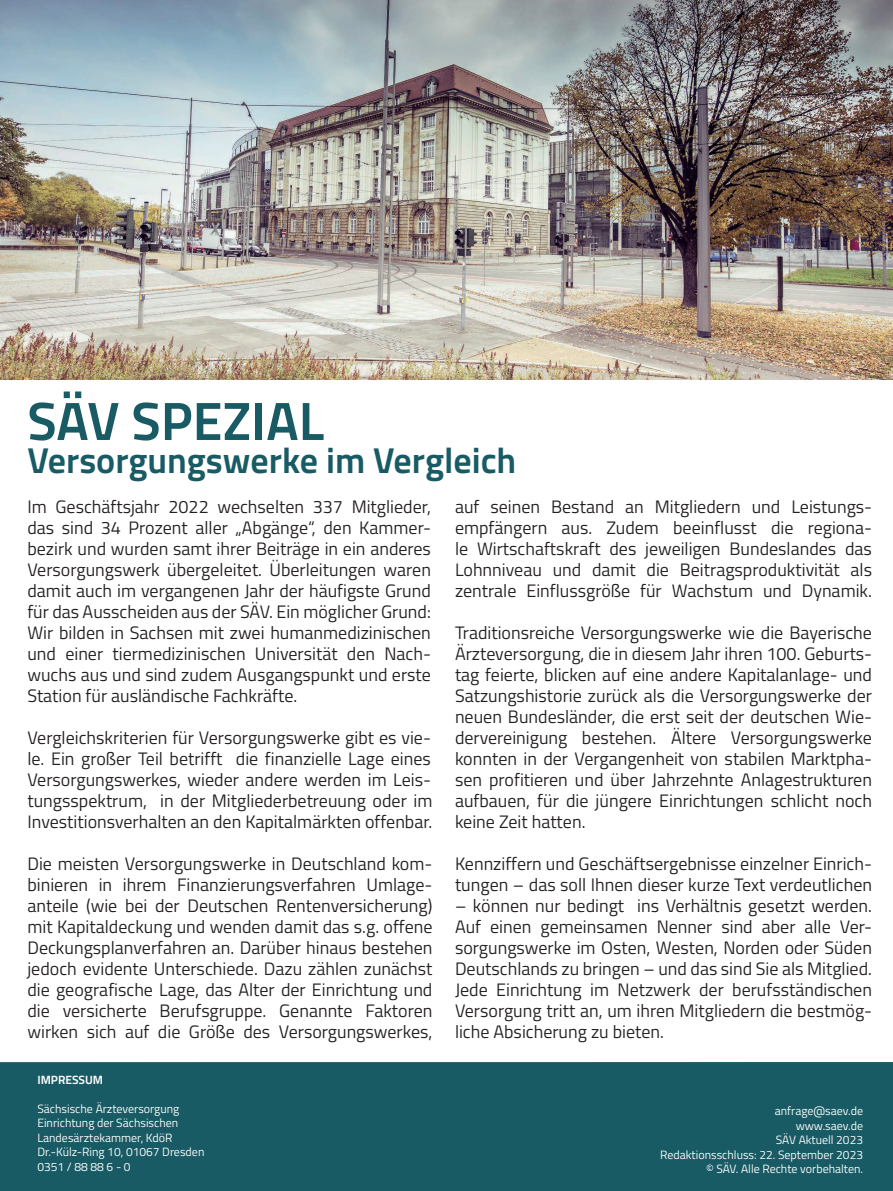
<style>
.page{position:relative;width:893px;height:1191px;background:#fff}
.page>*{position:absolute;margin:0;border:0;box-sizing:border-box;transform-origin:0 0}
.t1{font:700 54px "Titillium Text";color:#195b64}
.t2{font:700 36px "Titillium Text";color:#195b64}
.t3{font:18px/21px "Titillium Text";color:#231f20;text-align:justify}
.t4{font:12px/14.4px "Titillium Text";color:#fff;text-align:right}
.t5{font:700 12px "Titillium Text";color:#fff}
</style>
<div class="page">
<div style="left:0;top:1062px;width:893px;height:129px;background:#195b64"></div>
<img style="left:0;top:0;width:893px;height:380px">
<h1 class="t1" style="left:27px;top:380px;width:298px">SÄV SPEZIAL</h1>
<h2 class="t2" style="left:27px;top:433px;width:490px">Versorgungswerke im Vergleich</h2>
<p class="t3" style="left:27px;top:495px;width:405px">Im Geschäftsjahr 2022 wechselten 337 Mitglieder, das sind 34 Prozent aller „Abgänge“, den Kammer&shy;bezirk und wurden samt ihrer Beiträge in ein anderes Versorgungswerk übergeleitet. Überleitungen waren damit auch im vergangenen Jahr der häufigste Grund für das Ausscheiden aus der SÄV. Ein möglicher Grund:<br>Wir bilden in Sachsen mit zwei humanmedizinischen und einer tiermedizinischen Universität den Nach&shy;wuchs aus und sind zudem Ausgangspunkt und erste Station für ausländische Fachkräfte.</p>
<p class="t3" style="left:27px;top:726px;width:406px">Vergleichskriterien für Versorgungswerke gibt es vie&shy;le. Ein großer Teil betrifft die finanzielle Lage eines Versorgungswerkes, wieder andere werden im Leis&shy;tungsspektrum, in der Mitgliederbetreuung oder im Investitionsverhalten an den Kapitalmärkten offenbar.</p>
<p class="t3" style="left:27px;top:852px;width:407px">Die meisten Versorgungswerke in Deutschland kom&shy;binieren in ihrem Finanzierungsverfahren Umlage&shy;anteile (wie bei der Deutschen Rentenversicherung) mit Kapitaldeckung und wenden damit das s.g. offene Deckungsplanverfahren an. Darüber hinaus bestehen jedoch evidente Unterschiede. Dazu zählen zunächst die geografische Lage, das Alter der Einrichtung und die versicherte Berufsgruppe. Genannte Faktoren wirken sich auf die Größe des Versorgungswerkes,</p>
<p class="t5" style="left:37px;top:1070px;width:67px">IMPRESSUM</p>
<p class="t4" style="left:37px;top:1101px;width:169px;text-align:left">Sächsische Ärzteversorgung<br>Einrichtung der Sächsischen<br>Landesärztekammer, KdöR<br>Dr.-Külz-Ring 10, 01067 Dresden<br>0351 / 88 88 6 - 0</p>
<p class="t3" style="left:455px;top:495px;width:419px">auf seinen Bestand an Mitgliedern und Leistungs&shy;empfängern aus. Zudem beeinflusst die regiona&shy;le Wirtschaftskraft des jeweiligen Bundeslandes das Lohnniveau und damit die Beitragsproduktivität als zentrale Einflussgröße für Wachstum und Dynamik.</p>
<p class="t3" style="left:455px;top:621px;width:419px">Traditionsreiche Versorgungswerke wie die Bayerische Ärzteversorgung, die in diesem Jahr ihren 100. Geburts&shy;tag feierte, blicken auf eine andere Kapitalanlage- und Satzungshistorie zurück als die Versorgungswerke der neuen Bundesländer, die erst seit der deutschen Wie&shy;dervereinigung bestehen. Ältere Versorgungswerke konnten in der Vergangenheit von stabilen Marktpha&shy;sen profitieren und über Jahrzehnte Anlagestrukturen aufbauen, für die jüngere Einrichtungen schlicht noch keine Zeit hatten.</p>
<p class="t3" style="left:455px;top:852px;width:419px">Kennziffern und Geschäftsergebnisse einzelner Einrich&shy;tungen – das soll Ihnen dieser kurze Text verdeutlichen</p>
<p class="t3" style="left:455px;top:894px;width:419px">– können nur bedingt ins Verhältnis gesetzt werden.<br>Auf einen gemeinsamen Nenner sind aber alle Ver&shy;sorgungswerke im Osten, Westen, Norden oder Süden Deutschlands zu bringen – und das sind Sie als Mitglied.<br>Jede Einrichtung im Netzwerk der berufsständischen Versorgung tritt an, um ihren Mitgliedern die bestmög&shy;liche Absicherung zu bieten.</p>
<p class="t4" style="left:660px;top:1103px;width:204px">anfrage@saev.de<br>www.saev.de<br>SÄV Aktuell 2023<br>Redaktionsschluss: 22. September 2023 © SÄV. Alle Rechte vorbehalten.</p>
</div>
